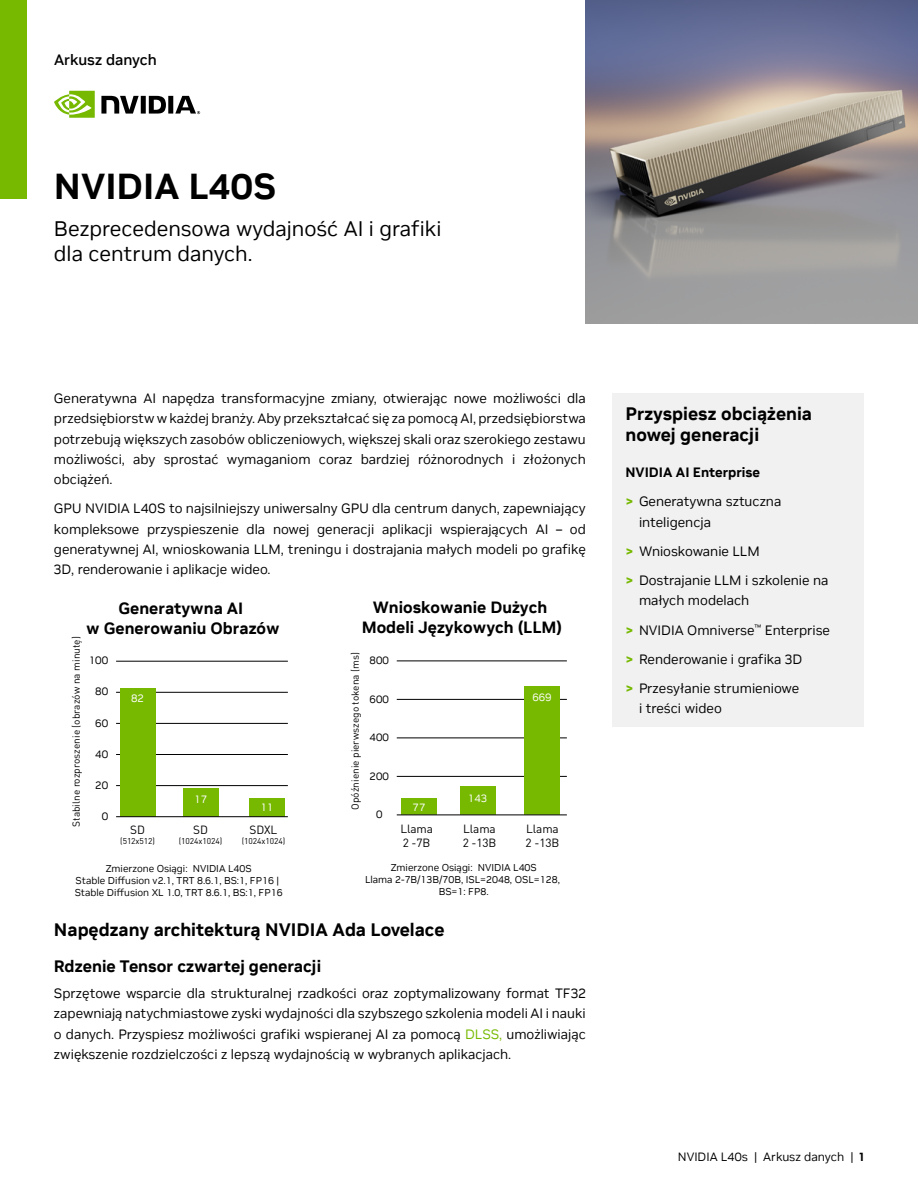
<style>
.page{position:relative;width:918px;height:1188px;background:#fff}
.page>*{position:absolute;margin:0;border:0;box-sizing:border-box;transform-origin:0 0}
.t1{font:700 36px "NVIDIA Sans";color:#000}
.t2{font:21px/25.2px "NVIDIA Sans";color:#000}
.t3{font:700 18px/21.6px "NVIDIA Sans";color:#000}
.t4{font:700 16.5px "NVIDIA Sans";color:#000}
.t5{font:700 16.2px/19.5px "NVIDIA Sans";color:#010101;text-align:center}
.t6{font:500 15px "NVIDIA Sans";color:#000}
.t7{font:13.5px/20.2px "NVIDIA Sans";color:#000}
.t8{font:12px "NVIDIA Sans";color:#000}
.t9{font:11.85px/13.5px "DIN Pro";letter-spacing:-.01em;color:#000}
.t10{font:10.8px "NVIDIA Sans";color:#010101}
.t11{font:10.8px "NVIDIA Sans";color:#fff}
.t12{font:10.05px "DIN Pro";color:#000}
.t13{font:9.9px/11.9px "NVIDIA Sans";color:#010101;text-align:center}
.t14{font:8.4px "DIN Pro";letter-spacing:-.01em;color:#000}
.s1{color:#76b900}
.s2{font-weight:700}
.s3{font-weight:700;color:#76b900}
</style>
<div class="page">
<svg style="left:54px;top:91px;width:41px;height:27px"></svg>
<svg style="left:101px;top:96px;width:99px;height:18px"></svg>
<div style="left:0;top:0;width:27px;height:199px;background:#76b900"></div>
<img style="left:585px;top:0;width:333px;height:324px">
<div style="left:612px;top:394px;width:252px;height:333px;background:#f1f1f2"></div>
<hr style="left:116px;top:754px;width:172px;height:1px;background:#010101">
<hr style="left:116px;top:661px;width:172px;height:1px;background:#010101">
<hr style="left:116px;top:692px;width:172px;height:1px;background:#010101">
<hr style="left:116px;top:723px;width:172px;height:1px;background:#010101">
<hr style="left:116px;top:785px;width:172px;height:1px;background:#010101">
<div style="left:120px;top:688px;width:35px;height:129px;background:#76b900"></div>
<div style="left:183px;top:789px;width:35px;height:28px;background:#76b900"></div>
<div style="left:249px;top:798px;width:36px;height:19px;background:#76b900"></div>
<hr style="left:116px;top:816px;width:172px;height:1px;background:#010101">
<hr style="left:397px;top:776px;width:170px;height:1px;background:#010101">
<hr style="left:397px;top:661px;width:170px;height:1px;background:#010101">
<hr style="left:397px;top:699px;width:170px;height:1px;background:#010101">
<hr style="left:397px;top:738px;width:170px;height:1px;background:#010101">
<div style="left:401px;top:799px;width:36px;height:16px;background:#76b900"></div>
<div style="left:524px;top:687px;width:36px;height:128px;background:#76b900"></div>
<div style="left:460px;top:786px;width:35px;height:29px;background:#76b900"></div>
<hr style="left:397px;top:815px;width:170px;height:1px;background:#010101">
<p class="t6" style="left:54px;top:50px;width:104px">Arkusz danych</p>
<h1 class="t1" style="left:54px;top:165px;width:223px">NVIDIA L40S</h1>
<h2 class="t2" style="left:54px;top:216px;width:389px">Bezprecedensowa wydajność AI i grafiki dla centrum danych.</h2>
<p class="t7" style="left:54px;top:388px;width:533px;text-align:justify">Generatywna AI napędza transformacyjne zmiany, otwierając nowe możliwości dla przedsiębiorstw w każdej branży. Aby przekształcać się za pomocą AI, przedsiębiorstwa potrzebują większych zasobów obliczeniowych, większej skali oraz szerokiego zestawu możliwości, aby sprostać wymaganiom coraz bardziej różnorodnych i złożonych obciążeń.</p>
<p class="t7" style="left:54px;top:499px;width:533px;text-align:justify">GPU NVIDIA L40S to najsilniejszy uniwersalny GPU dla centrum danych, zapewniający kompleksowe przyspieszenie dla nowej generacji aplikacji wspierających AI – od generatywnej AI, wnioskowania LLM, treningu i dostrajania małych modeli po grafikę 3D, renderowanie i aplikacje wideo.</p>
<p class="t5" style="left:86px;top:599px;width:195px">Generatywna AI<br>w Generowaniu Obrazów</p>
<p class="t12" style="left:69px;top:827px;width:192px;rotate:-90deg">Stabilne rozproszenie (obrazów na minutę)</p>
<p class="t10" style="left:89px;top:654px;width:21px">100</p>
<p class="t10" style="left:95px;top:685px;width:15px">80</p>
<p class="t10" style="left:95px;top:716px;width:15px">60</p>
<p class="t10" style="left:95px;top:748px;width:15px">40</p>
<p class="t10" style="left:95px;top:779px;width:15px">20</p>
<p class="t10" style="left:102px;top:810px;width:8px">0</p>
<p class="t11" style="left:131px;top:692px;width:15px">82</p>
<p class="t9" style="left:130px;top:823px;width:16px">SD</p>
<p class="t14" style="left:120px;top:835px;width:36px">(512x512)</p>
<p class="t11" style="left:194px;top:793px;width:15px">17</p>
<p class="t9" style="left:193px;top:823px;width:16px">SD</p>
<p class="t14" style="left:179px;top:835px;width:45px">(1024x1024)</p>
<p class="t11" style="left:260px;top:801px;width:15px">11</p>
<p class="t9" style="left:250px;top:823px;width:29px">SDXL</p>
<p class="t14" style="left:242px;top:835px;width:45px">(1024x1024)</p>
<p class="t5" style="left:362px;top:598px;width:202px">Wnioskowanie Dużych<br>Modeli Językowych (LLM)</p>
<p class="t12" style="left:348px;top:810px;width:159px;rotate:-90deg">Opóźnienie pierwszego tokena (ms)</p>
<p class="t10" style="left:370px;top:654px;width:21px">800</p>
<p class="t10" style="left:370px;top:692px;width:21px">600</p>
<p class="t10" style="left:370px;top:731px;width:21px">400</p>
<p class="t10" style="left:370px;top:769px;width:21px">200</p>
<p class="t10" style="left:376px;top:808px;width:8px">0</p>
<p class="t11" style="left:413px;top:801px;width:14px">77</p>
<p class="t11" style="left:468px;top:792px;width:21px">143</p>
<p class="t11" style="left:532px;top:691px;width:21px">669</p>
<p class="t9" style="left:400px;top:822px;width:34px">Llama<br>2 -7B</p>
<p class="t9" style="left:463px;top:822px;width:35px">Llama<br>2 -13B</p>
<p class="t9" style="left:526px;top:822px;width:35px">Llama<br>2 -13B</p>
<p class="t13" style="left:75px;top:862px;width:209px">Zmierzone Osiągi: NVIDIA L40S<br>Stable Diffusion v2.1, TRT 8.6.1, BS:1, FP16 |<br>Stable Diffusion XL 1.0, TRT 8.6.1, BS:1, FP16</p>
<p class="t13" style="left:365px;top:862px;width:196px">Zmierzone Osiągi: NVIDIA L40S<br>Llama 2-7B/13B/70B, ISL=2048, OSL=128,<br>BS=1: FP8.</p>
<h3 class="t3" style="left:54px;top:919px;width:392px">Napędzany architekturą NVIDIA Ada Lovelace</h3>
<p class="t4" style="left:54px;top:957px;width:269px">Rdzenie Tensor czwartej generacji</p>
<p class="t7" style="left:54px;top:983px;width:533px;text-align:justify">Sprzętowe wsparcie dla strukturalnej rzadkości oraz zoptymalizowany format TF32 zapewniają natychmiastowe zyski wydajności dla szybszego szkolenia modeli AI i nauki o danych. Przyspiesz możliwości grafiki wspieranej AI za pomocą <span class="s1">DLSS,</span> umożliwiając zwiększenie rozdzielczości z lepszą wydajnością w wybranych aplikacjach.</p>
<h3 class="t3" style="left:626px;top:403px;width:188px">Przyspiesz obciążenia nowej generacji</h3>
<p class="t7" style="left:626px;top:458px;width:157px;line-height:29.2px"><span class="s2">NVIDIA AI Enterprise<br></span><span class="s3">&gt;</span> Generatywna sztuczna</p>
<p class="t7" style="left:626px;top:507px;width:204px;line-height:29.2px;text-indent:14px">inteligencja<br><span class="s3">&gt;</span> Wnioskowanie LLM<br><span class="s3">&gt;</span> Dostrajanie LLM i szkolenie na</p>
<p class="t7" style="left:626px;top:586px;width:206px;line-height:29.2px;text-indent:14px">małych modelach<br><span class="s3">&gt;</span> NVIDIA Omniverse<sup>™</sup> Enterprise <span class="s3">&gt;</span> Renderowanie i grafika 3D<br><span class="s3">&gt;</span> Przesyłanie strumieniowe</p>
<p class="t7" style="left:639px;top:699px;width:84px">i treści wideo</p>
<p class="t8" style="left:678px;top:1150px;width:188px">NVIDIA L40s | Arkusz danych | <span class="s2">1</span></p>
</div>
